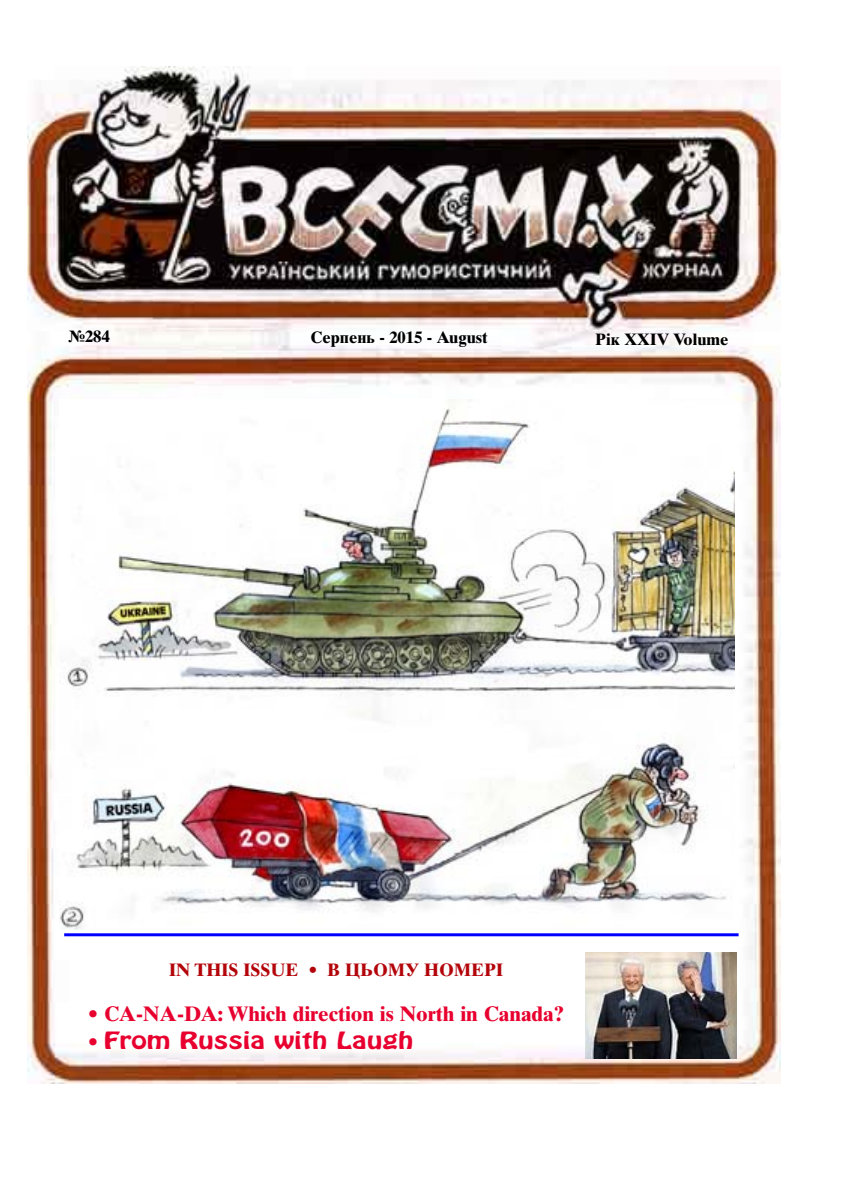
<style>
.page{position:relative;width:864px;height:1188px;background:#fff}
.page>*{position:absolute;margin:0;border:0;box-sizing:border-box;transform-origin:0 0}
.t1{font:700 21px "Times Ten Cyr";color:#e8002e}
.t2{font:21px "Hobo Std";color:#e8002e;scale:1.34 1}
.t3{font:700 18px "Times Ten Cyr";color:#b3040a}
.t4{font:700 16.5px "Times Ten Cyr";color:#000}
.s1{font-family:"Times Ten Cyr";font-weight:700}
</style>
<div class="page">
<img style="left:27px;top:67px;width:754px;height:1017px">
<img style="left:59px;top:399px;width:676px;height:530px">
<hr style="left:64px;top:933px;width:675px;height:3px;background:#00f">
<img style="left:586px;top:952px;width:150px;height:107px">
<p class="t4" style="left:69px;top:330px;width:43px">№284</p>
<p class="t4" style="left:311px;top:331px;width:179px">Серпень - 2015 - August</p>
<p class="t4" style="left:595px;top:333px;width:135px">Рік ХХІV Volume</p>
<p class="t3" style="left:169px;top:963px;width:335px">IN THIS ISSUE • В ЦЬОМУ НОМЕРІ</p>
<p class="t1" style="left:88px;top:1006px;width:478px">• CA-NA-DA: Which direction is North in Canada?</p>
<p class="t2" style="left:88px;top:1029px;width:245px"><span class="s1">•</span> From Russia with Laugh</p>
</div>
